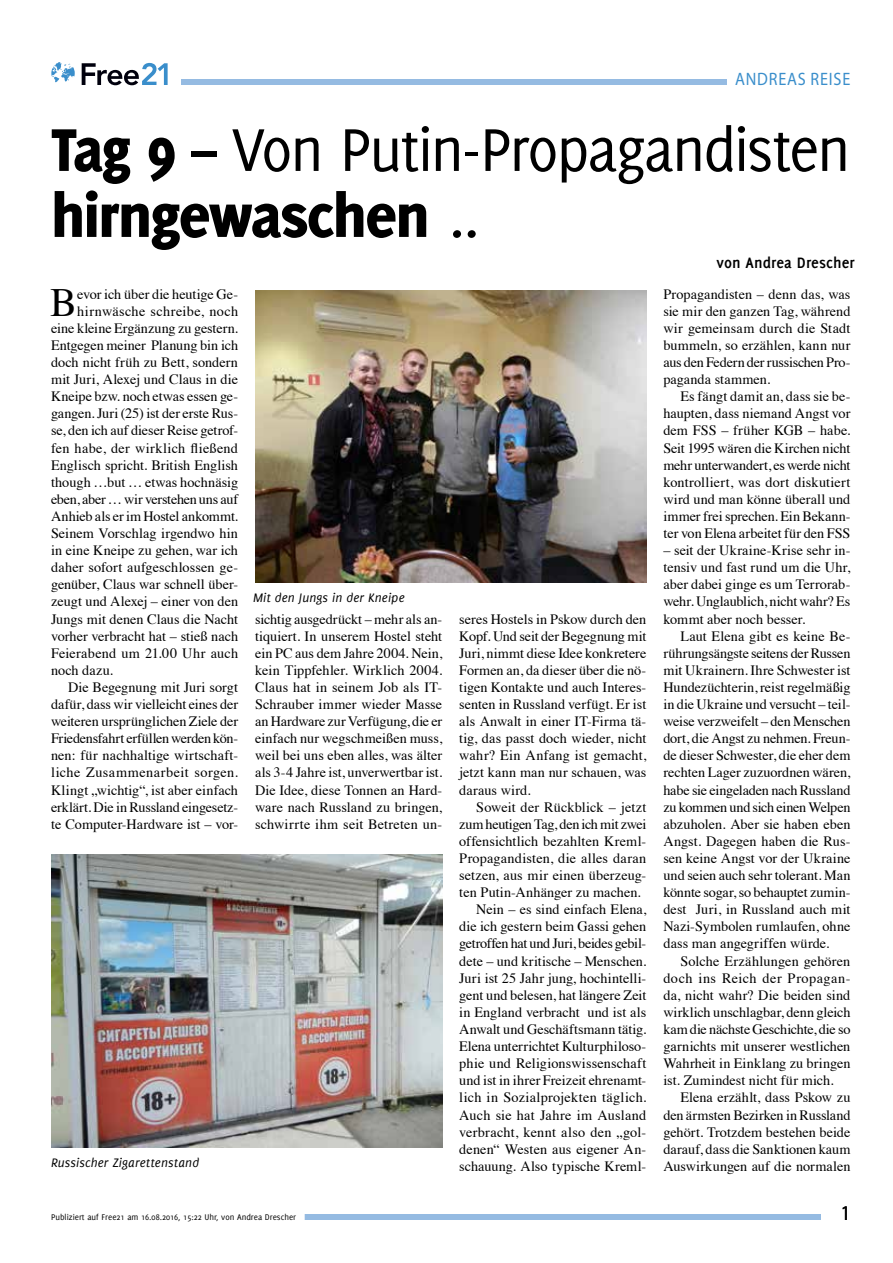
<style>
.page{position:relative;width:893px;height:1263px;background:#fff}
.page>*{position:absolute;margin:0;border:0;box-sizing:border-box;transform-origin:0 0}
.t1{font:66px/66px "Delicious";letter-spacing:-.035em;color:#000}
.t2{font:40.05px "Times";color:#000}
.t3{font:21px "Myriad Pro";color:#000;scale:.9 1}
.t4{font:18px "Myriad Pro";letter-spacing:.05em;color:#3a8ecb;scale:.9 1}
.t5{font:700 16.5px "Delicious";color:#000}
.t6{font:14.25px/17.1px "Times";color:#000;text-align:justify}
.t7{font:14.25px "Times";letter-spacing:-.025em;color:#000}
.t8{font:14.25px "Times";letter-spacing:-.02em;color:#000}
.t9{font:14.25px "Times";letter-spacing:.02em;color:#000}
.t10{font:14.25px "Times";letter-spacing:.03em;color:#000}
.t11{font:14.25px "Times";letter-spacing:.025em;color:#000}
.t12{font:italic 13.5px "Delicious";letter-spacing:.01em;color:#000}
.t13{font:9px "Delicious";color:#000}
.s1{font-weight:800}
</style>
<div class="page">
<div style="left:181px;top:79px;width:669px;height:6px;background:#95bbe2"></div>
<svg style="left:82px;top:63px;width:86px;height:22px"></svg>
<svg style="left:51px;top:62px;width:24px;height:20px"></svg>
<div style="left:55px;top:1214px;width:766px;height:6px;background:#95bbe2"></div>
<div style="left:43px;top:1212px;width:262px;height:12px;background:#fff"></div>
<div style="left:727px;top:75px;width:132px;height:15px;background:#fff"></div>
<img style="left:51px;top:854px;width:391px;height:294px">
<img style="left:255px;top:290px;width:391px;height:293px">
<p class="t4" style="left:735px;top:68px;width:130px">ANDREAS REISE</p>
<h1 class="t1" style="left:51px;top:115px;width:801px"><span class="s1">Tag 9 –</span> Von Putin-Propagandisten <span class="s1">hirngewaschen</span> ..</h1>
<h2 class="t2" style="left:50px;top:265px;width:28px">B</h2>
<p class="t6" style="left:77px;top:284px;width:163px">evor ich über die heutige Ge-</p>
<p class="t11" style="left:77px;top:298px;width:163px">hirnwäsche schreibe, noch</p>
<p class="t6" style="left:51px;top:318px;width:189px">eine kleine Ergänzung zu gestern.</p>
<p class="t6" style="left:51px;top:335px;width:189px">Entgegen meiner Planung bin ich</p>
<p class="t6" style="left:51px;top:352px;width:189px">doch nicht früh zu Bett, sondern</p>
<p class="t6" style="left:51px;top:370px;width:189px">mit Juri, Alexej und Claus in die</p>
<p class="t6" style="left:51px;top:387px;width:189px">Kneipe bzw. noch etwas essen ge-</p>
<p class="t6" style="left:51px;top:404px;width:189px">gangen. Juri (25) ist der erste Rus-</p>
<p class="t6" style="left:51px;top:421px;width:189px">se, den ich auf dieser Reise getrof-</p>
<p class="t9" style="left:51px;top:434px;width:189px">fen habe, der wirklich fließend</p>
<p class="t6" style="left:51px;top:455px;width:189px">Englisch spricht. British English</p>
<p class="t6" style="left:51px;top:472px;width:189px">though …but … etwas hochnäsig</p>
<p class="t8" style="left:51px;top:486px;width:189px">eben, aber … wir verstehen uns auf</p>
<p class="t6" style="left:51px;top:506px;width:189px">Anhieb als er im Hostel ankommt.</p>
<p class="t6" style="left:51px;top:523px;width:189px">Seinem Vorschlag irgendwo hin</p>
<p class="t6" style="left:51px;top:541px;width:189px">in eine Kneipe zu gehen, war ich</p>
<p class="t6" style="left:51px;top:558px;width:189px">daher sofort aufgeschlossen ge-</p>
<p class="t6" style="left:51px;top:575px;width:189px">genüber, Claus war schnell über-</p>
<p class="t6" style="left:51px;top:592px;width:189px">zeugt und Alexej – einer von den</p>
<p class="t6" style="left:51px;top:609px;width:189px">Jungs mit denen Claus die Nacht</p>
<p class="t6" style="left:51px;top:626px;width:189px">vorher verbracht hat – stieß nach</p>
<p class="t6" style="left:51px;top:643px;width:189px">Feierabend um 21.00 Uhr auch</p>
<p class="t6" style="left:51px;top:660px;width:64px">noch dazu.</p>
<p class="t6" style="left:68px;top:677px;width:172px">Die Begegnung mit Juri sorgt</p>
<p class="t6" style="left:51px;top:694px;width:189px">dafür, dass wir vielleicht eines der</p>
<p class="t6" style="left:51px;top:712px;width:189px">weiteren ursprünglichen Ziele der</p>
<p class="t8" style="left:51px;top:725px;width:189px">Friedensfahrt erfüllen werden kön-</p>
<p class="t6" style="left:51px;top:746px;width:189px">nen: für nachhaltige wirtschaft-</p>
<p class="t10" style="left:51px;top:759px;width:189px">liche Zusammenarbeit sorgen.</p>
<p class="t6" style="left:51px;top:780px;width:189px">Klingt „wichtig“, ist aber einfach</p>
<p class="t6" style="left:51px;top:797px;width:189px">erklärt. Die in Russland eingesetz-</p>
<p class="t6" style="left:51px;top:814px;width:189px">te Computer-Hardware ist – vor-</p>
<p class="t12" style="left:51px;top:1155px;width:150px">Russischer Zigarettenstand</p>
<p class="t12" style="left:253px;top:590px;width:153px">Mit den Jungs in der Kneipe</p>
<p class="t6" style="left:255px;top:609px;width:189px">sichtig ausgedrückt – mehr als an&shy;tiquiert. In unserem Hostel steht ein PC aus dem Jahre 2004. Nein, kein Tippfehler. Wirklich 2004.<br>Claus hat in seinem Job als IT-Schrauber immer wieder Masse an Hardware zur Verfügung, die er einfach nur wegschmeißen muss, weil bei uns eben alles, was älter als 3-4 Jahre ist, unverwertbar ist.<br>Die Idee, diese Tonnen an Hard&shy;ware nach Russland zu bringen, schwirrte ihm seit Betreten un-</p>
<p class="t6" style="left:459px;top:609px;width:189px">seres Hostels in Pskow durch den Kopf. Und seit der Begegnung mit Juri, nimmt diese Idee konkretere Formen an, da dieser über die nö&shy;tigen Kontakte und auch Interes&shy;senten in Russland verfügt. Er ist als Anwalt in einer IT-Firma tä&shy;tig, das passt doch wieder, nicht wahr? Ein Anfang ist gemacht, jetzt kann man nur schauen, was daraus wird.</p>
<p class="t6" style="left:476px;top:797px;width:172px">Soweit der Rückblick – jetzt</p>
<p class="t7" style="left:459px;top:811px;width:189px">zum heutigen Tag, den ich mit zwei</p>
<p class="t6" style="left:459px;top:831px;width:189px">offensichtlich bezahlten Kreml-</p>
<p class="t6" style="left:459px;top:848px;width:189px">Propagandisten, die alles daran</p>
<p class="t6" style="left:459px;top:865px;width:189px">setzen, aus mir einen überzeug-</p>
<p class="t6" style="left:459px;top:883px;width:183px">ten Putin-Anhänger zu machen.</p>
<p class="t6" style="left:476px;top:900px;width:172px">Nein – es sind einfach Elena,</p>
<p class="t6" style="left:459px;top:917px;width:189px">die ich gestern beim Gassi gehen</p>
<p class="t7" style="left:459px;top:930px;width:189px">getroffen hat und Juri, beides gebil-</p>
<p class="t6" style="left:459px;top:951px;width:189px">dete – und kritische – Menschen.</p>
<p class="t6" style="left:459px;top:968px;width:189px">Juri ist 25 Jahr jung, hochintelli-</p>
<p class="t6" style="left:459px;top:985px;width:189px">gent und belesen, hat längere Zeit</p>
<p class="t6" style="left:459px;top:1002px;width:189px">in England verbracht und ist als</p>
<p class="t6" style="left:459px;top:1019px;width:189px">Anwalt und Geschäftsmann tätig.</p>
<p class="t6" style="left:459px;top:1036px;width:189px">Elena unterrichtet Kulturphiloso-</p>
<p class="t6" style="left:459px;top:1054px;width:189px">phie und Religionswissenschaft</p>
<p class="t6" style="left:459px;top:1071px;width:189px">und ist in ihrer Freizeit ehrenamt-</p>
<p class="t9" style="left:459px;top:1084px;width:189px">lich in Sozialprojekten täglich.</p>
<p class="t6" style="left:459px;top:1105px;width:189px">Auch sie hat Jahre im Ausland</p>
<p class="t6" style="left:459px;top:1122px;width:189px">verbracht, kennt also den „gol-</p>
<p class="t6" style="left:459px;top:1139px;width:189px">denen“ Westen aus eigener An-</p>
<p class="t6" style="left:459px;top:1156px;width:189px">schauung. Also typische Kreml-</p>
<p class="t5" style="left:717px;top:253px;width:140px">von Andrea Drescher</p>
<p class="t6" style="left:663px;top:284px;width:189px">Propagandisten – denn das, was sie mir den ganzen Tag, während wir gemeinsam durch die Stadt bummeln, so erzählen, kann nur aus den Federn der russischen Pro&shy;paganda stammen.</p>
<p class="t6" style="left:663px;top:387px;width:189px;text-indent:17px">Es fängt damit an, dass sie be&shy;haupten, dass niemand Angst vor dem FSS – früher KGB – habe.<br>Seit 1995 wären die Kirchen nicht mehr unterwandert, es werde nicht kontrolliert, was dort diskutiert wird und man könne überall und immer frei sprechen. Ein Bekann&shy;ter von Elena arbeitet für den FSS</p>
<p class="t6" style="left:663px;top:541px;width:189px">– seit der Ukraine-Krise sehr in&shy;tensiv und fast rund um die Uhr, aber dabei ginge es um Terrorab&shy;wehr. Unglaublich, nicht wahr? Es kommt aber noch besser.</p>
<p class="t6" style="left:663px;top:626px;width:189px;text-indent:17px">Laut Elena gibt es keine Be&shy;rührungsängste seitens der Russen mit Ukrainern. Ihre Schwester ist Hundezüchterin, reist regelmäßig in die Ukraine und versucht – teil&shy;weise verzweifelt – den Menschen dort, die Angst zu nehmen. Freun&shy;de dieser Schwester, die eher dem rechten Lager zuzuordnen wären, habe sie eingeladen nach Russland zu kommen und sich einen Welpen abzuholen. Aber sie haben eben Angst. Dagegen haben die Rus&shy;sen keine Angst vor der Ukraine und seien auch sehr tolerant. Man könnte sogar, so behauptet zumin&shy;dest Juri, in Russland auch mit Nazi-Symbolen rumlaufen, ohne dass man angegriffen würde.</p>
<p class="t6" style="left:663px;top:951px;width:189px;text-indent:17px">Solche Erzählungen gehören doch ins Reich der Propagan&shy;da, nicht wahr? Die beiden sind wirklich unschlagbar, denn gleich kam die nächste Geschichte, die so garnichts mit unserer westlichen Wahrheit in Einklang zu bringen ist. Zumindest nicht für mich.</p>
<p class="t6" style="left:663px;top:1088px;width:189px;text-indent:17px">Elena erzählt, dass Pskow zu den ärmsten Bezirken in Russland gehört. Trotzdem bestehen beide darauf, dass die Sanktionen kaum Auswirkungen auf die normalen</p>
<p class="t13" style="left:51px;top:1212px;width:247px">Publiziert auf Free21 am 16.08.2016, 15:22 Uhr, von Andrea Drescher</p>
<h3 class="t3" style="left:841px;top:1200px;width:12px">1</h3>
</div>
